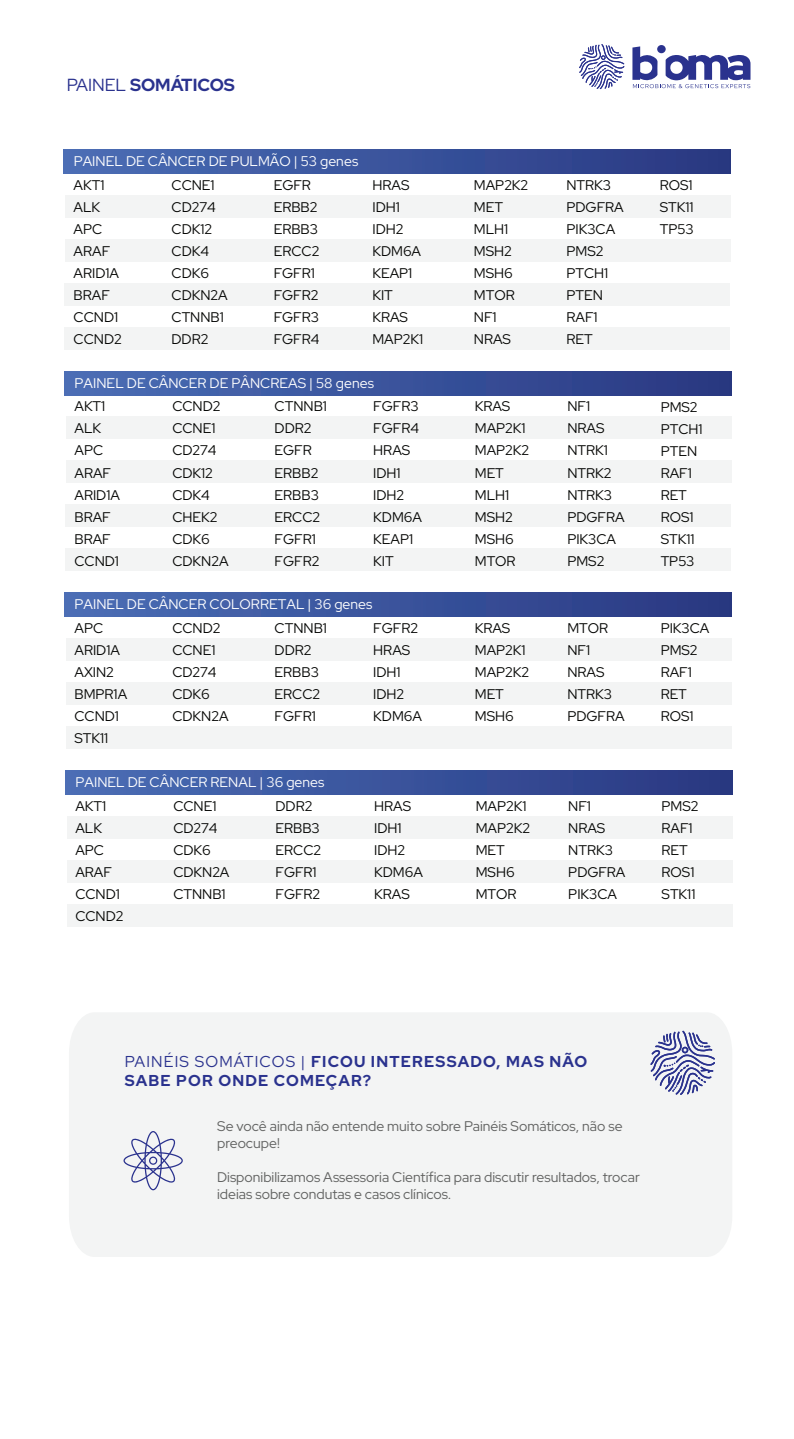
<style>
.page{position:relative;width:794px;height:1439px;background:#fff}
.page>*{position:absolute;margin:0;border:0;box-sizing:border-box;transform-origin:0 0}
.t1{font:700 17.5px "Red Hat Display";color:#2a328e}
.t2{font:700 15.75px/18.9px "Red Hat Display";letter-spacing:.075em;color:#2a328e}
.t3{font:14px/22.1px "Red Hat Display";color:#040503}
.t4{font:14px/16.8px "Red Hat Display";color:#606160}
.t5{font:14px "Red Hat Display";letter-spacing:.005em;color:#fff}
.s1{font-weight:400}
</style>
<div class="page">
<div style="left:66px;top:726px;width:665px;height:23px;background:#f3f4f4"></div>
<div style="left:64px;top:327px;width:666px;height:23px;background:#f3f4f4"></div>
<div style="left:64px;top:283px;width:666px;height:22px;background:#f3f4f4"></div>
<div style="left:65px;top:239px;width:665px;height:22px;background:#f3f4f4"></div>
<div style="left:65px;top:195px;width:665px;height:22px;background:#f3f4f4"></div>
<div style="left:63px;top:150px;width:667px;height:23px;background:linear-gradient(to right,#4b6eb6,#293781)"></div>
<svg style="left:579px;top:44px;width:45px;height:45px"></svg>
<svg style="left:632px;top:46px;width:118px;height:42px"></svg>
<div style="left:657px;top:45px;width:8px;height:8px;background:#2a328e;border-radius:50%"></div>
<div style="left:65px;top:549px;width:665px;height:22px;background:#f3f4f4"></div>
<div style="left:65px;top:505px;width:665px;height:22px;background:#f3f4f4"></div>
<div style="left:66px;top:461px;width:665px;height:22px;background:#f3f4f4"></div>
<div style="left:66px;top:417px;width:665px;height:22px;background:#f3f4f4"></div>
<div style="left:64px;top:371px;width:667px;height:24px;background:linear-gradient(to right,#4b6eb6,#293781)"></div>
<div style="left:66px;top:682px;width:665px;height:22px;background:#f3f4f4"></div>
<div style="left:66px;top:638px;width:665px;height:22px;background:#f3f4f4"></div>
<div style="left:64px;top:593px;width:667px;height:23px;background:linear-gradient(to right,#4b6eb6,#293781)"></div>
<div style="left:67px;top:904px;width:665px;height:23px;background:#f3f4f4"></div>
<div style="left:67px;top:860px;width:665px;height:22px;background:#f3f4f4"></div>
<div style="left:67px;top:816px;width:665px;height:22px;background:#f3f4f4"></div>
<div style="left:65px;top:771px;width:667px;height:23px;background:linear-gradient(to right,#4b6eb6,#293781)"></div>
<div style="left:69px;top:1013px;width:663px;height:244px;background:#f3f4f4"></div>
<svg style="left:123px;top:1131px;width:60px;height:59px"></svg>
<svg style="left:650px;top:1030px;width:65px;height:65px"></svg>
<p class="t1" style="left:67px;top:74px;width:170px"><span class="s1">PAINEL</span> SOMÁTICOS</p>
<p class="t5" style="left:74px;top:152px;width:286px">PAINEL DE CÂNCER DE PULMÃO | 53 genes</p>
<p class="t3" style="left:74px;top:174px;width:50px">AKT1<br>ALK<br>APC<br>ARAF<br>ARID1A<br>BRAF<br>CCND1<br>CCND2</p>
<p class="t3" style="left:172px;top:174px;width:58px">CCNE1<br>CD274<br>CDK12<br>CDK4<br>CDK6<br>CDKN2A<br>CTNNB1<br>DDR2</p>
<p class="t3" style="left:274px;top:174px;width:47px">EGFR<br>ERBB2<br>ERBB3<br>ERCC2<br>FGFR1<br>FGFR2<br>FGFR3<br>FGFR4</p>
<p class="t3" style="left:372px;top:174px;width:52px">HRAS<br>IDH1<br>IDH2<br>KDM6A<br>KEAP1<br>KIT<br>KRAS<br>MAP2K1</p>
<p class="t3" style="left:474px;top:174px;width:56px">MAP2K2<br>MET<br>MLH1<br>MSH2<br>MSH6<br>MTOR<br>NF1<br>NRAS</p>
<p class="t3" style="left:566px;top:174px;width:59px">NTRK3<br>PDGFRA<br>PIK3CA<br>PMS2<br>PTCH1<br>PTEN<br>RAF1<br>RET</p>
<p class="t3" style="left:660px;top:174px;width:35px;text-align:justify">ROS1<br>STK11<br>TP53</p>
<p class="t5" style="left:75px;top:374px;width:301px">PAINEL DE CÂNCER DE PÂNCREAS | 58 genes</p>
<p class="t3" style="left:74px;top:395px;width:47px">AKT1<br>ALK<br>APC<br>ARAF<br>ARID1A<br>BRAF<br>BRAF<br>CCND1</p>
<p class="t3" style="left:172px;top:395px;width:58px">CCND2<br>CCNE1<br>CD274<br>CDK12<br>CDK4<br>CHEK2<br>CDK6<br>CDKN2A</p>
<p class="t3" style="left:275px;top:395px;width:54px">CTNNB1<br>DDR2<br>EGFR<br>ERBB2<br>ERBB3<br>ERCC2<br>FGFR1<br>FGFR2</p>
<p class="t3" style="left:373px;top:395px;width:50px">FGFR3<br>FGFR4<br>HRAS<br>IDH1<br>IDH2<br>KDM6A<br>KEAP1<br>KIT</p>
<p class="t3" style="left:475px;top:395px;width:56px">KRAS<br>MAP2K1<br>MAP2K2<br>MET<br>MLH1<br>MSH2<br>MSH6<br>MTOR</p>
<p class="t3" style="left:567px;top:395px;width:59px">NF1<br>NRAS<br>NTRK1<br>NTRK2<br>NTRK3<br>PDGFRA<br>PIK3CA<br>PMS2</p>
<p class="t3" style="left:660px;top:395px;width:43px">PMS2<br>PTCH1<br>PTEN<br>RAF1<br>RET<br>ROS1<br>STK11<br>TP53</p>
<p class="t5" style="left:75px;top:595px;width:299px">PAINEL DE CÂNCER COLORRETAL | 36 genes</p>
<p class="t3" style="left:74px;top:617px;width:54px">APC<br>ARID1A<br>AXIN2<br>BMPR1A<br>CCND1<br>STK11</p>
<p class="t3" style="left:172px;top:617px;width:58px">CCND2<br>CCNE1<br>CD274<br>CDK6<br>CDKN2A</p>
<p class="t3" style="left:275px;top:617px;width:54px">CTNNB1<br>DDR2<br>ERBB3<br>ERCC2<br>FGFR1</p>
<p class="t3" style="left:373px;top:617px;width:50px">FGFR2<br>HRAS<br>IDH1<br>IDH2<br>KDM6A</p>
<p class="t3" style="left:475px;top:617px;width:56px">KRAS<br>MAP2K1<br>MAP2K2<br>MET<br>MSH6</p>
<p class="t3" style="left:567px;top:617px;width:59px">MTOR<br>NF1<br>NRAS<br>NTRK3<br>PDGFRA</p>
<p class="t3" style="left:660px;top:617px;width:50px">PIK3CA<br>PMS2<br>RAF1<br>RET<br>ROS1</p>
<p class="t5" style="left:75px;top:773px;width:250px">PAINEL DE CÂNCER RENAL | 36 genes</p>
<p class="t3" style="left:75px;top:795px;width:50px">AKT1<br>ALK<br>APC<br>ARAF<br>CCND1<br>CCND2</p>
<p class="t3" style="left:173px;top:795px;width:58px">CCNE1<br>CD274<br>CDK6<br>CDKN2A<br>CTNNB1</p>
<p class="t3" style="left:275px;top:795px;width:47px">DDR2<br>ERBB3<br>ERCC2<br>FGFR1<br>FGFR2</p>
<p class="t3" style="left:374px;top:795px;width:50px">HRAS<br>IDH1<br>IDH2<br>KDM6A<br>KRAS</p>
<p class="t3" style="left:476px;top:795px;width:56px">MAP2K1<br>MAP2K2<br>MET<br>MSH6<br>MTOR</p>
<p class="t3" style="left:568px;top:795px;width:59px">NF1<br>NRAS<br>NTRK3<br>PDGFRA<br>PIK3CA</p>
<p class="t3" style="left:661px;top:795px;width:38px">PMS2<br>RAF1<br>RET<br>ROS1<br>STK11</p>
<p class="t2" style="left:125px;top:1051px;width:464px"><span class="s1">PAINÉIS SOMÁTICOS |</span> FICOU INTERESSADO, MAS NÃO<br>SABE POR ONDE COMEÇAR?</p>
<p class="t4" style="left:217px;top:1117px;width:407px">Se você ainda não entende muito sobre Painéis Somáticos, não se preocupe!</p>
<p class="t4" style="left:217px;top:1168px;width:424px">Disponibilizamos Assessoria Científica para discutir resultados, trocar ideias sobre condutas e casos clínicos.</p>
</div>
